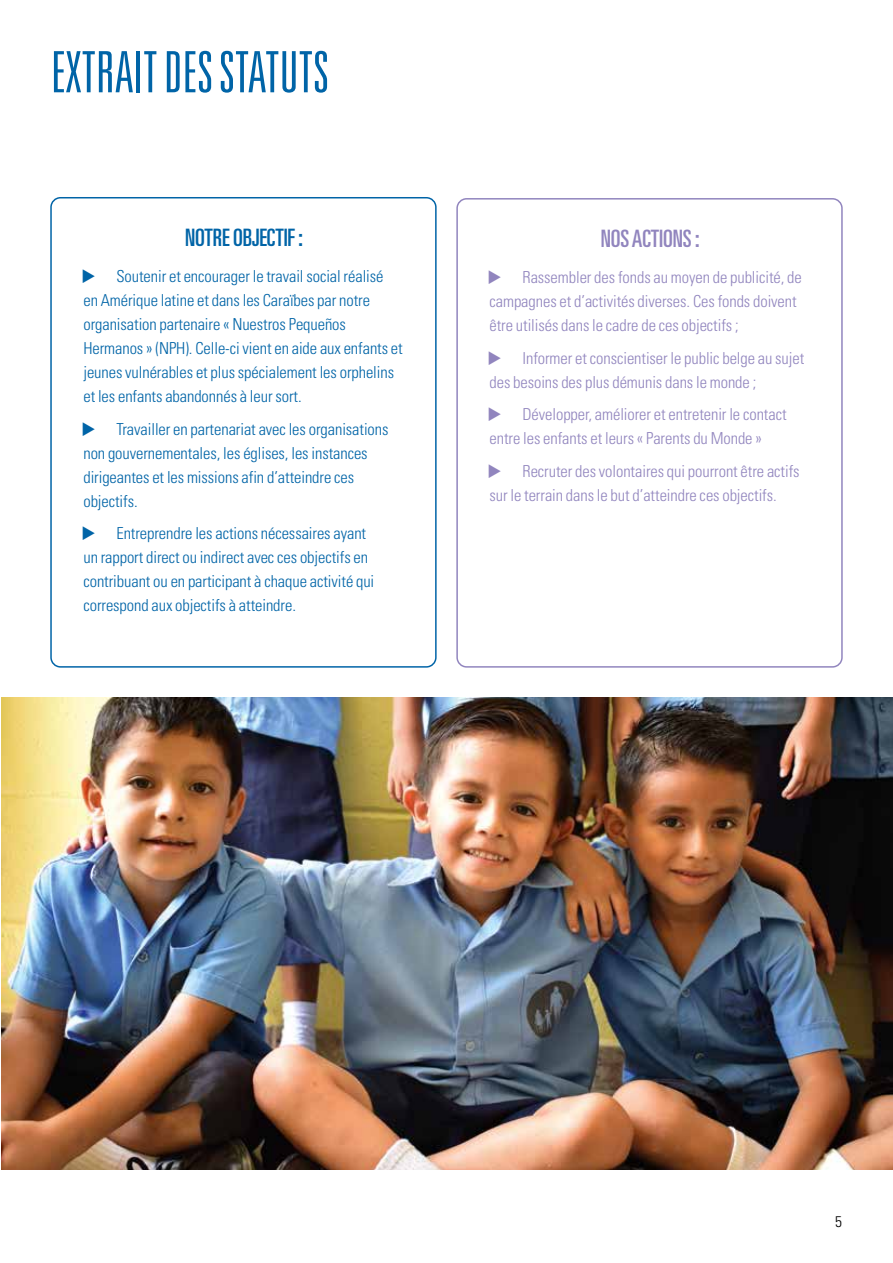
<style>
.page{position:relative;width:893px;height:1263px;background:#fff}
.page>*{position:absolute;margin:0;border:0;box-sizing:border-box;transform-origin:0 0}
.t1{font:300 ultra-condensed 57px "Univers LT Std";letter-spacing:-.005em;color:#0064a7}
.t2{font:ultra-condensed 24px "Univers";letter-spacing:-.005em;color:#0064a7}
.t3{font:ultra-condensed 24px "Univers";letter-spacing:-.005em;color:#9185be}
.t4{font:300 condensed 16.5px/24px "Univers LT Std";letter-spacing:-.005em;color:#0064a7}
.t5{font:300 condensed 16.5px/24px "Univers LT Std";letter-spacing:-.005em;color:#9185be}
.t6{font:300 condensed 15.3px "Univers LT Std";color:#000}
</style>
<div class="page">
<img style="left:1px;top:697px;width:892px;height:473px">
<div style="left:50px;top:197px;width:387px;height:471px;border:2px solid #0064a7;border-radius:9px"></div>
<div style="left:456px;top:198px;width:387px;height:470px;border:2px solid #9185be;border-radius:9px"></div>
<h1 class="t1" style="left:51px;top:42px;width:279px">EXTRAIT DES STATUTS</h1>
<h2 class="t2" style="left:185px;top:223px;width:119px">NOTRE OBJECTIF :</h2>
<p class="t4" style="left:82px;top:265px;width:323px">◆ Soutenir et encourager le travail social réalisé<br>en Amérique latine et dans les Caraïbes par notre organisation partenaire « Nuestros Pequeños Hermanos » (NPH). Celle-ci vient en aide aux enfants et jeunes vulnérables et plus spécialement les orphelins et les enfants abandonnés à leur sort.</p>
<p class="t4" style="left:82px;top:417px;width:308px">◆ Travailler en partenariat avec les organisations non gouvernementales, les églises, les instances dirigeantes et les missions afin d’atteindre ces objectifs.</p>
<p class="t4" style="left:82px;top:522px;width:294px">◆ Entreprendre les actions nécessaires ayant un rapport direct ou indirect avec ces objectifs en contribuant ou en participant à chaque activité qui correspond aux objectifs à atteindre.</p>
<h2 class="t3" style="left:601px;top:224px;width:100px">NOS ACTIONS :</h2>
<p class="t5" style="left:488px;top:266px;width:316px">◆ Rassembler des fonds au moyen de publicité, de campagnes et d’activités diverses. Ces fonds doivent être utilisés dans le cadre de ces objectifs ;</p>
<p class="t5" style="left:488px;top:346px;width:318px">◆ Informer et conscientiser le public belge au sujet des besoins des plus démunis dans le monde ;</p>
<p class="t5" style="left:488px;top:403px;width:300px">◆ Développer, améliorer et entretenir le contact entre les enfants et leurs « Parents du Monde »</p>
<p class="t5" style="left:488px;top:459px;width:314px">◆ Recruter des volontaires qui pourront être actifs sur le terrain dans le but d’atteindre ces objectifs.</p>
<p class="t6" style="left:835px;top:1213px;width:8px">5</p>
</div>
